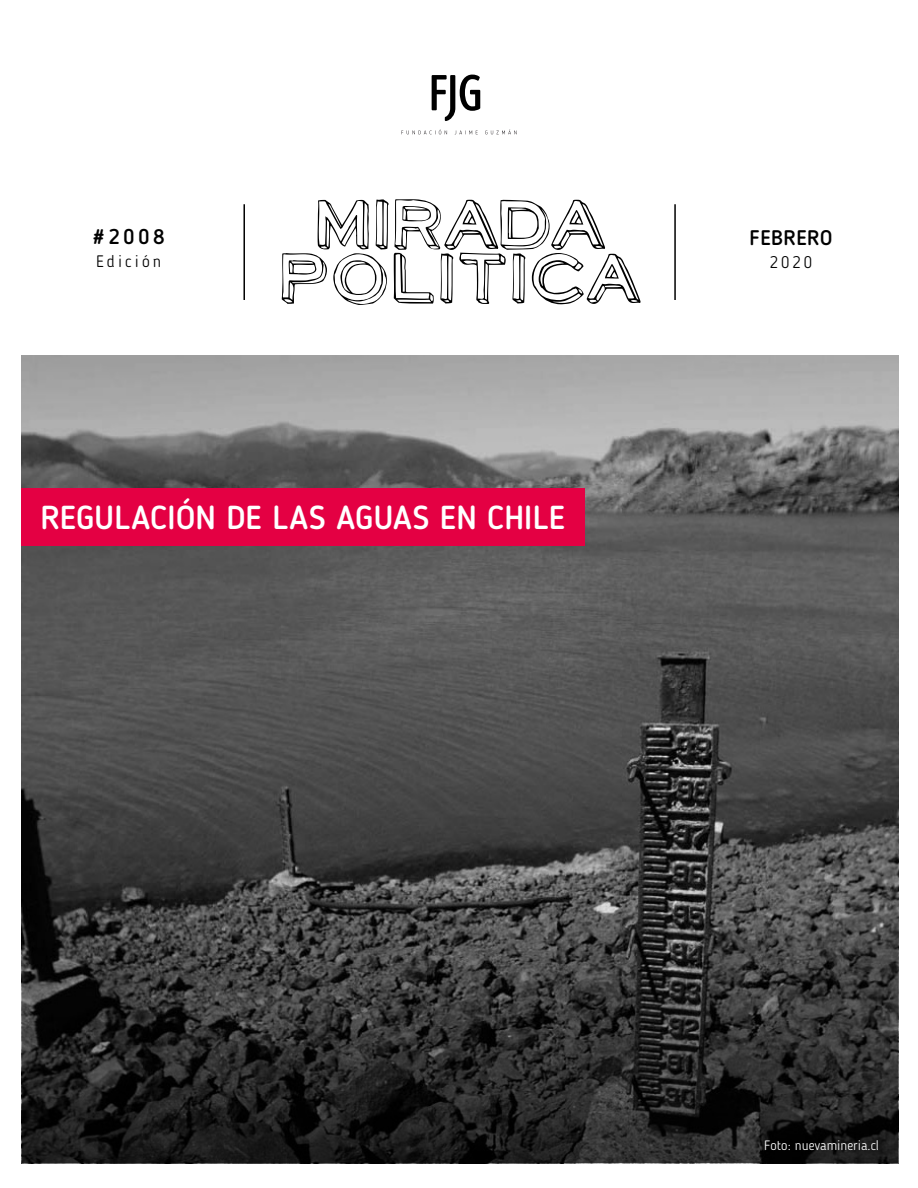
<style>
.page{position:relative;width:918px;height:1188px;background:#fff}
.page>*{position:absolute;margin:0;border:0;box-sizing:border-box;transform-origin:0 0}
.t1{font:500 33px "Blogger Sans";letter-spacing:.01em;color:#fff}
.t2{font:500 21px "Blogger Sans";letter-spacing:.025em;color:#000}
.t3{font:300 16.5px "Blogger Sans";letter-spacing:.19em;color:#000}
.t4{font:300 13.5px "Blogger Sans";color:#fff}
</style>
<div class="page">
<hr style="left:243px;top:204px;width:2px;height:96px;background:#000">
<hr style="left:674px;top:204px;width:2px;height:96px;background:#000">
<svg style="left:432px;top:75px;width:48px;height:46px"></svg>
<svg style="left:401px;top:129px;width:46px;height:5px"></svg>
<svg style="left:455px;top:130px;width:23px;height:4px"></svg>
<svg style="left:485px;top:129px;width:32px;height:5px"></svg>
<img style="left:21px;top:356px;width:877px;height:808px">
<svg style="left:22px;top:883px;width:875px;height:280px"></svg>
<svg style="left:282px;top:199px;width:359px;height:106px"></svg>
<div style="left:21px;top:488px;width:563px;height:58px;background:#e40043"></div>
<p class="t2" style="left:93px;top:224px;width:73px">#2008</p>
<p class="t3" style="left:96px;top:251px;width:67px">Edición</p>
<p class="t1" style="left:40px;top:498px;width:526px">REGULACIÓN DE LAS AGUAS EN CHILE</p>
<p class="t2" style="left:750px;top:225px;width:84px">FEBRERO</p>
<p class="t3" style="left:770px;top:252px;width:44px">2020</p>
<p class="t4" style="left:764px;top:1138px;width:116px">Foto: nuevamineria.cl</p>
</div>
